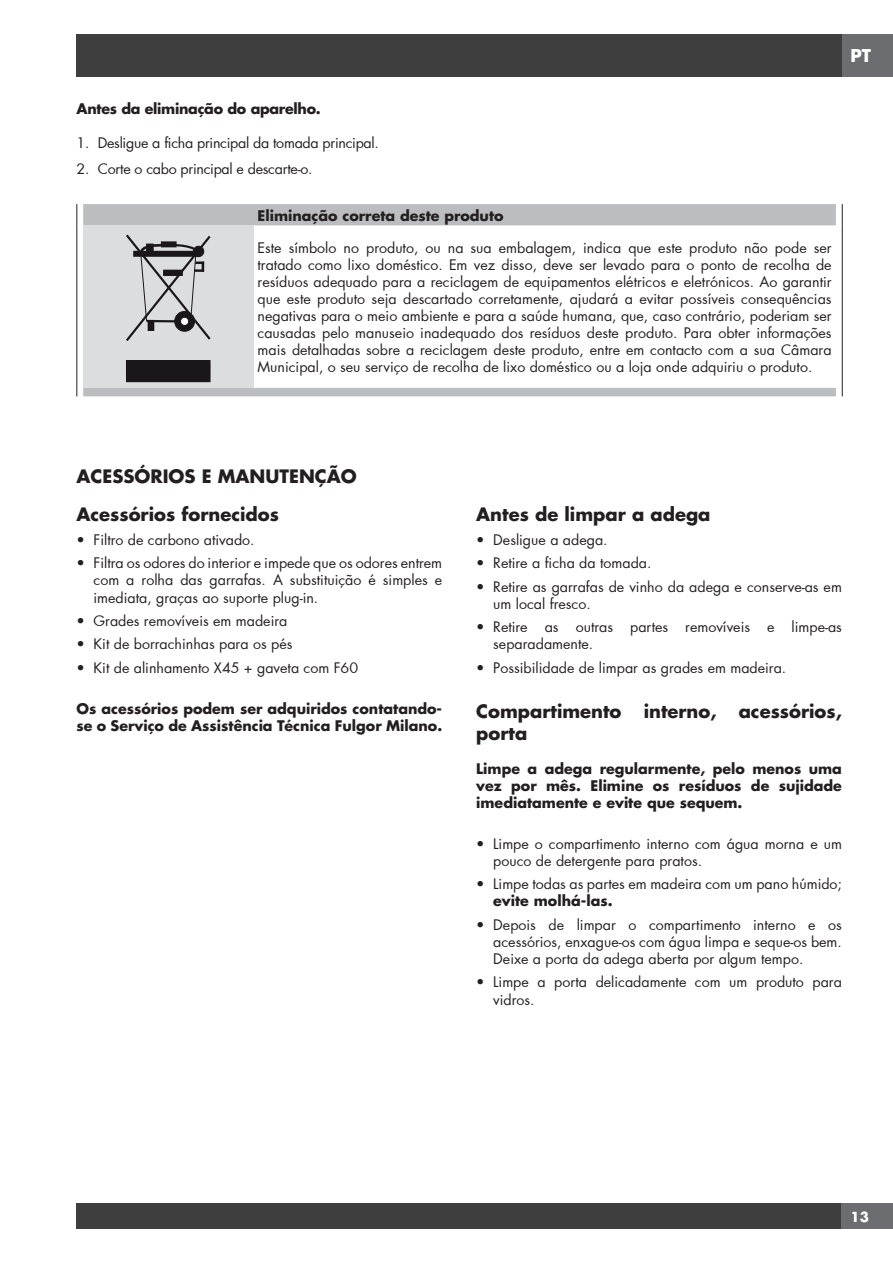
<style>
.page{position:relative;width:893px;height:1263px;background:#fff}
.page>*{position:absolute;margin:0;border:0;box-sizing:border-box;transform-origin:0 0}
.t1{font:700 18px/38.7px "Futura Std";color:#231f20}
.t2{font:700 17.25px "Futura Std";color:#fff}
.t3{font:14.25px/17.1px "Futura";color:#231f20}
.t4{font:700 14.25px/17.1px "Futura Std";color:#231f20}
.t5{font:14.25px "Futura";letter-spacing:-.02em;color:#231f20}
.t6{font:700 14.25px "Futura Std";letter-spacing:-.02em;color:#231f20}
.t7{font:700 13.5px "Futura Std";color:#fff}
</style>
<div class="page">
<div style="left:77px;top:34px;width:765px;height:43px;background:#3e3e3f"></div>
<div style="left:842px;top:34px;width:51px;height:43px;background:#6c6d70"></div>
<div style="left:77px;top:1203px;width:765px;height:26px;background:#3e3e3f"></div>
<div style="left:842px;top:1203px;width:51px;height:26px;background:#6c6d70"></div>
<svg style="left:83px;top:204px;width:753px;height:192px"></svg>
<div style="left:83px;top:225px;width:170px;height:163px;background:#dcdddf"></div>
<svg style="left:77px;top:204px;width:1px;height:21px"></svg>
<svg style="left:842px;top:204px;width:1px;height:21px"></svg>
<hr style="left:77px;top:225px;width:1px;height:163px;background:#231f20">
<hr style="left:842px;top:225px;width:1px;height:163px;background:#231f20">
<div style="left:126px;top:361px;width:84px;height:21px;background:#1a161a"></div>
<div style="left:126px;top:360px;width:84px;height:22px;border:1px solid #1a161a"></div>
<svg style="left:126px;top:234px;width:85px;height:107px"></svg>
<p class="t6" style="left:77px;top:99px;width:246px">Antes da eliminação do aparelho.</p>
<p class="t5" style="left:77px;top:133px;width:304px">1. Desligue a ficha principal da tomada principal.</p>
<p class="t5" style="left:77px;top:159px;width:237px">2. Corte o cabo principal e descarte-o.</p>
<p class="t4" style="left:258px;top:207px;width:248px">Eliminação correta deste produto</p>
<p class="t3" style="left:258px;top:239px;width:576px;text-align:justify">Este símbolo no produto, ou na sua embalagem, indica que este produto não pode ser tratado como lixo doméstico. Em vez disso, deve ser levado para o ponto de recolha de resíduos adequado para a reciclagem de equipamentos elétricos e eletrónicos. Ao garantir que este produto seja descartado corretamente, ajudará a evitar possíveis consequências negativas para o meio ambiente e para a saúde humana, que, caso contrário, poderiam ser causadas pelo manuseio inadequado dos resíduos deste produto. Para obter informações mais detalhadas sobre a reciclagem deste produto, entre em contacto com a sua Câmara Municipal, o seu serviço de recolha de lixo doméstico ou a loja onde adquiriu o produto.</p>
<p class="t2" style="left:850px;top:44px;width:22px">PT</p>
<p class="t1" style="left:77px;top:456px;width:282px">ACESSÓRIOS E MANUTENÇÃO<br>Acessórios fornecidos</p>
<p class="t3" style="left:77px;top:531px;width:180px">• Filtro de carbono ativado.</p>
<p class="t3" style="left:94px;top:554px;width:350px;text-align:justify;text-indent:-17px">• Filtra os odores do interior e impede que os odores entrem com a rolha das garrafas. A substituição é simples e imediata, graças ao suporte plug-in.</p>
<p class="t3" style="left:77px;top:612px;width:212px">• Grades removíveis em madeira</p>
<p class="t3" style="left:77px;top:635px;width:217px">• Kit de borrachinhas para os pés</p>
<p class="t3" style="left:77px;top:659px;width:283px">• Kit de alinhamento X45 + gaveta com F60</p>
<p class="t4" style="left:77px;top:699px;width:367px">Os acessórios podem ser adquiridos contatando&shy;se o Serviço de Assistência Técnica Fulgor Milano.</p>
<p class="t1" style="left:476px;top:495px;width:236px">Antes de limpar a adega</p>
<p class="t3" style="left:476px;top:531px;width:133px">• Desligue a adega.</p>
<p class="t3" style="left:476px;top:554px;width:177px">• Retire a ficha da tomada.</p>
<p class="t3" style="left:493px;top:578px;width:350px;text-indent:-17px">• Retire as garrafas de vinho da adega e conserve-as em um local fresco.</p>
<p class="t3" style="left:493px;top:618px;width:350px;text-indent:-17px">• Retire as outras partes removíveis e limpe-as separadamente.</p>
<p class="t3" style="left:476px;top:659px;width:312px">• Possibilidade de limpar as grades em madeira.</p>
<p class="t1" style="left:476px;top:700px;width:367px;line-height:21.6px">Compartimento interno, acessórios, porta</p>
<p class="t4" style="left:476px;top:760px;width:367px;text-align:justify">Limpe a adega regularmente, pelo menos uma vez por mês. Elimine os resíduos de sujidade imediatamente e evite que sequem.</p>
<p class="t3" style="left:493px;top:835px;width:350px;text-indent:-17px">• Limpe o compartimento interno com água morna e um pouco de detergente para pratos.</p>
<p class="t3" style="left:476px;top:875px;width:367px">• Limpe todas as partes em madeira com um pano húmido;</p>
<p class="t4" style="left:493px;top:892px;width:121px">evite molhá-las.</p>
<p class="t3" style="left:493px;top:916px;width:350px;text-align:justify;text-indent:-17px">• Depois de limpar o compartimento interno e os acessórios, enxague-os com água limpa e seque-os bem.<br>Deixe a porta da adega aberta por algum tempo.</p>
<p class="t3" style="left:493px;top:973px;width:350px;text-indent:-17px">• Limpe a porta delicadamente com um produto para vidros.</p>
<p class="t7" style="left:850px;top:1208px;width:20px">13</p>
</div>
